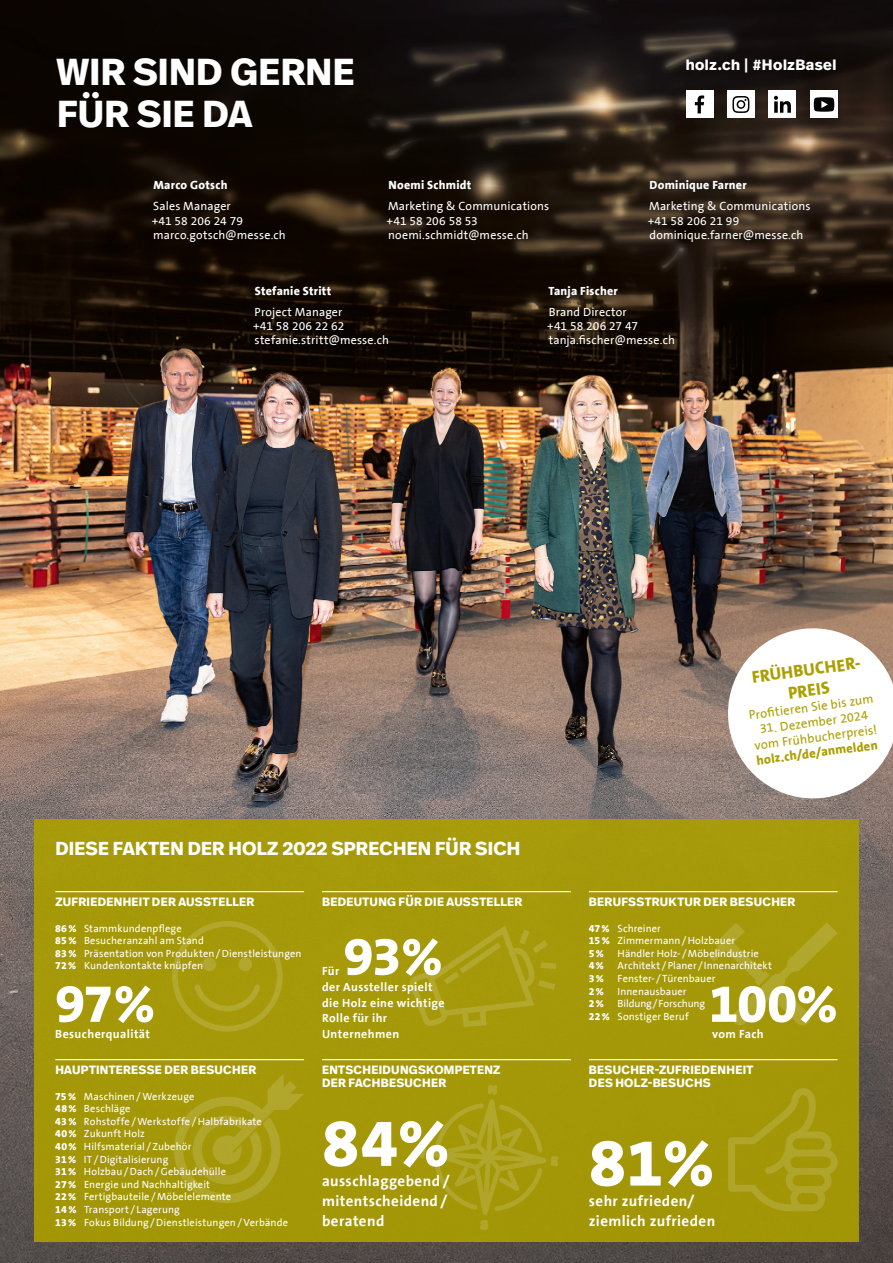
<style>
.page{position:relative;width:893px;height:1263px;background:#fff}
.page>*{position:absolute;margin:0;border:0;box-sizing:border-box;transform-origin:0 0}
.t1{font:800 67.5px "MCH The Sans";color:#fff}
.t2{font:800 54px "MCH The Sans";letter-spacing:-.025em;color:#fff}
.t3{font:700 37.5px/42px "Real Head Pro";letter-spacing:.01em;color:#fff}
.t4{font:700 18.75px "Real Head Pro";letter-spacing:.01em;color:#fff}
.t5{font:800 17.25px/20.7px "MCH The Sans";color:#ac9f00;text-align:center}
.t6{font:700 15px/19.6px "MCH The Sans";letter-spacing:.025em;color:#fff}
.t7{font:700 15px "Real Head Pro";letter-spacing:.035em;color:#fff}
.t8{font:12.75px/15.5px "MCH The Sans";color:#ac9f00;text-align:center}
.t9{font:800 12.75px "MCH The Sans";color:#ac9f00}
.t10{font:12px/14.4px "MCH The Sans";letter-spacing:.01em;color:#fff}
.t11{font:700 12px/13.5px "Real Head Pro";letter-spacing:.025em;color:#fff}
.t12{font:700 12px/15.8px "MCH The Sans";letter-spacing:.035em;color:#fff}
.t13{font:800 12px "MCH The Sans";letter-spacing:.02em;color:#fff}
.t14{font:10.5px/12.6px "MCH The Sans";letter-spacing:.01em;color:#fff}
.t15{font:800 10.5px "MCH The Sans";color:#fff}
.s1{font-weight:800}
</style>
<div class="page">
<img style="left:0;top:0;width:893px;height:1263px">
<svg style="left:723px;top:623px;width:170px;height:181px"></svg>
<div style="left:34px;top:819px;width:825px;height:423px;background:#a49809"></div>
<svg style="left:174px;top:1074px;width:130px;height:129px"></svg>
<svg style="left:728px;top:1088px;width:110px;height:123px"></svg>
<svg style="left:172px;top:921px;width:111px;height:110px"></svg>
<div style="left:203px;top:957px;width:13px;height:14px;background:#b2a82e;border-radius:50%"></div>
<div style="left:238px;top:957px;width:14px;height:14px;background:#b2a82e;border-radius:50%"></div>
<svg style="left:710px;top:922px;width:128px;height:103px"></svg>
<svg style="left:410px;top:926px;width:146px;height:101px"></svg>
<hr style="left:55px;top:891px;width:249px;height:1px;background:#fff">
<hr style="left:55px;top:1059px;width:249px;height:1px;background:#fff">
<hr style="left:322px;top:1059px;width:249px;height:1px;background:#fff">
<hr style="left:589px;top:1059px;width:249px;height:1px;background:#fff">
<hr style="left:322px;top:891px;width:249px;height:1px;background:#fff">
<hr style="left:589px;top:891px;width:249px;height:1px;background:#fff">
<div style="left:686px;top:91px;width:27px;height:27px;background:#fff"></div>
<svg style="left:695px;top:95px;width:9px;height:18px"></svg>
<div style="left:727px;top:91px;width:28px;height:27px;background:#fff"></div>
<svg style="left:732px;top:96px;width:17px;height:17px"></svg>
<div style="left:810px;top:91px;width:28px;height:27px;background:#fff"></div>
<svg style="left:814px;top:97px;width:20px;height:15px"></svg>
<div style="left:769px;top:91px;width:27px;height:27px;background:#fff"></div>
<svg style="left:774px;top:96px;width:17px;height:17px"></svg>
<svg style="left:414px;top:1085px;width:145px;height:145px"></svg>
<h3 class="t3" style="left:57px;top:50px;width:299px">WIR SIND GERNE<br>FÜR SIE DA</h3>
<p class="t13" style="left:153px;top:179px;width:76px">Marco Gotsch</p>
<p class="t10" style="left:152px;top:199px;width:136px">Sales Manager<br>+41 58 206 24 79 marco.gotsch@messe.ch</p>
<p class="t13" style="left:388px;top:179px;width:84px">Noemi Schmidt</p>
<p class="t10" style="left:387px;top:199px;width:164px">Marketing &amp; Communications +41 58 206 58 53 noemi.schmidt@messe.ch</p>
<h3 class="t7" style="left:686px;top:53px;width:152px">holz.ch | #HolzBasel</h3>
<p class="t13" style="left:650px;top:179px;width:99px">Dominique Farner</p>
<p class="t10" style="left:648px;top:199px;width:164px">Marketing &amp; Communications +41 58 206 21 99 dominique.farner@messe.ch</p>
<p class="t13" style="left:255px;top:284px;width:78px">Stefanie Stritt</p>
<p class="t10" style="left:253px;top:305px;width:137px">Project Manager<br>+41 58 206 22 62 stefanie.stritt@messe.ch</p>
<p class="t13" style="left:548px;top:284px;width:71px">Tanja Fischer</p>
<p class="t10" style="left:547px;top:305px;width:129px">Brand Director<br>+41 58 206 27 47 tanja.fischer@messe.ch</p>
<h3 class="t4" style="left:55px;top:835px;width:466px">DIESE FAKTEN DER HOLZ 2022 SPRECHEN FÜR SICH</h3>
<h3 class="t5" style="left:750px;top:667px;width:114px;rotate:-8deg">FRÜHBUCHER-<br>PREIS</h3>
<p class="t8" style="left:748px;top:708px;width:127px;rotate:-8deg">Profi tieren Sie bis zum</p>
<p class="t8" style="left:752px;top:723px;width:125px;rotate:-8deg">31. Dezember 2024 vom Frühbucherpreis!</p>
<p class="t9" style="left:756px;top:754px;width:124px;rotate:-8deg">holz.ch/de/anmelden</p>
<p class="t11" style="left:55px;top:894px;width:200px">ZUFRIEDENHEIT DER AUSSTELLER</p>
<p class="t11" style="left:322px;top:894px;width:202px">BEDEUTUNG FÜR DIE AUSSTELLER</p>
<p class="t11" style="left:589px;top:894px;width:208px">BERUFSSTRUKTUR DER BESUCHER</p>
<p class="t14" style="left:55px;top:922px;width:248px"><span class="s1">86%</span> Stammkundenpflege<br><span class="s1">85%</span> Besucheranzahl am Stand<br><span class="s1">83%</span> Präsentation von Produkten/Dienstleistungen <span class="s1">72%</span> Kundenkontakte knüpfen</p>
<p class="t14" style="left:589px;top:922px;width:148px"><span class="s1">47%</span> Schreiner<br><span class="s1">15%</span> Zimmermann/Holzbauer<br><span class="s1">5%</span></p>
<h2 class="t2" style="left:344px;top:928px;width:101px">93%</h2>
<p class="t14" style="left:618px;top:947px;width:143px">Händler Holz- /Möbelindustrie</p>
<p class="t15" style="left:589px;top:960px;width:17px">4%</p>
<p class="t14" style="left:618px;top:960px;width:156px">Architekt /Planer / Innenarchitekt</p>
<p class="t15" style="left:589px;top:973px;width:17px">3%</p>
<p class="t14" style="left:618px;top:972px;width:99px">Fenster- /Türenbauer</p>
<p class="t15" style="left:589px;top:985px;width:17px">2%</p>
<p class="t14" style="left:618px;top:985px;width:71px">Innenausbauer</p>
<p class="t15" style="left:589px;top:998px;width:16px">2%</p>
<p class="t12" style="left:322px;top:963px;width:19px">Für</p>
<p class="t12" style="left:322px;top:979px;width:124px">der Aussteller spielt die Holz eine wichtige<br>Rolle für ihr<br>Unternehmen</p>
<h2 class="t2" style="left:55px;top:975px;width:101px">97%</h2>
<h2 class="t2" style="left:709px;top:975px;width:130px">100%</h2>
<p class="t14" style="left:589px;top:998px;width:118px;text-indent:29px">Bildung/Forschung<br><span class="s1">22%</span> Sonstiger Beruf</p>
<p class="t12" style="left:55px;top:1026px;width:96px">Besucherqualität</p>
<p class="t12" style="left:712px;top:1026px;width:53px">vom Fach</p>
<p class="t11" style="left:55px;top:1062px;width:202px">HAUPTINTERESSE DER BESUCHER</p>
<p class="t11" style="left:322px;top:1062px;width:180px">ENTSCHEIDUNGSKOMPETENZ<br>DER FACHBESUCHER</p>
<p class="t11" style="left:589px;top:1062px;width:166px">BESUCHER-ZUFRIEDENHEIT<br>DES HOLZ-BESUCHS</p>
<p class="t14" style="left:55px;top:1090px;width:234px"><span class="s1">75%</span> Maschinen/Werkzeuge<br><span class="s1">48%</span> Beschläge<br><span class="s1">43%</span> Rohstoffe /Werkstoffe /Halbfabrikate<br><span class="s1">40%</span> Zukunft Holz<br><span class="s1">40%</span> Hilfsmaterial / Zubehör<br><span class="s1">31%</span> IT /Digitalisierung<br><span class="s1">31%</span> Holzbau/Dach/Gebäudehülle<br><span class="s1">27%</span> Energie und Nachhaltigkeit<br><span class="s1">22%</span> Fertigbauteile /Möbelelemente<br><span class="s1">14%</span> Transport / Lagerung<br><span class="s1">13%</span> Fokus Bildung/Dienstleistungen/Verbände</p>
<h1 class="t1" style="left:322px;top:1107px;width:129px">84%</h1>
<h3 class="t6" style="left:322px;top:1172px;width:129px">ausschlaggebend / mitentscheidend / beratend</h3>
<h1 class="t1" style="left:589px;top:1127px;width:127px">81%</h1>
<h3 class="t6" style="left:589px;top:1191px;width:128px">sehr zufrieden/ ziemlich zufrieden</h3>
</div>
